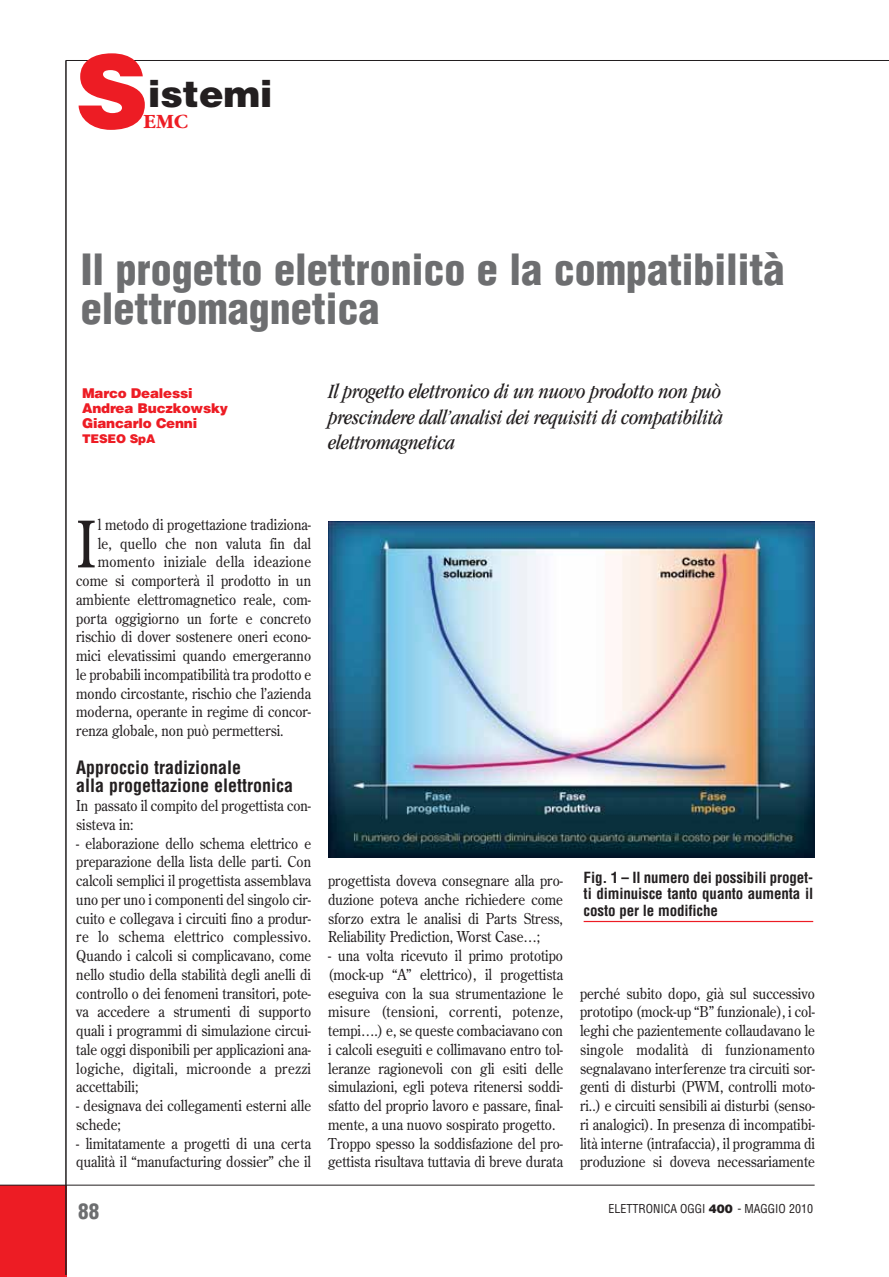
<style>
.page{position:relative;width:889px;height:1277px;background:#fff}
.page>*{position:absolute;margin:0;border:0;box-sizing:border-box;transform-origin:0 0}
.t1{font:900 100.95px "Helvetica LT";color:#ed1c24}
.t2{font:63.9px "Century Old Style LT";color:#231f20;scale:.9 1}
.t3{font:900 condensed 42px/39px "Helvetica LT";color:#6d6e70}
.t4{font:900 36.75px "Helvetica LT";color:#231f20}
.t5{font:italic condensed 21px/25.5px "Garamond LT";letter-spacing:-.01em;color:#231f20;text-align:justify}
.t6{font:700 21px "Garamond LT";color:#ed1c24}
.t7{font:900 condensed 21px "Helvetica LT";color:#6d6e70}
.t8{font:700 condensed 18px/18.8px "Helvetica LT";color:#231f20}
.t9{font:15px/18.8px "Century Old Style LT";color:#231f20;scale:.9 1}
.t10{font:700 condensed 15px/16.5px "Helvetica LT";letter-spacing:-.01em;color:#231f20;text-align:justify}
.t11{font:15px "Century Old Style LT";letter-spacing:.02em;color:#231f20;scale:.9 1}
.t12{font:900 13.5px/15px "Helvetica LT";letter-spacing:-.015em;color:#ed1c24}
.t13{font:condensed 12px "Helvetica LT";color:#231f20}
.t14{font:900 12px "Helvetica LT";letter-spacing:-.015em;color:#ed1c24}
.s1{font-weight:900;font-stretch:normal}
</style>
<div class="page">
<div style="left:0;top:1185px;width:66px;height:92px;background:#ed1c24"></div>
<hr style="left:0;top:1185px;width:814px;height:1px;background:#231f20">
<hr style="left:65px;top:60px;width:2px;height:1215px;background:#231f20">
<hr style="left:66px;top:60px;width:822px;height:1px;background:#231f20">
<img style="left:328px;top:521px;width:486px;height:337px">
<hr style="left:583px;top:921px;width:230px;height:1px;background:#ed1c24">
<h1 class="t1" style="left:75px;top:34px;width:74px">S</h1>
<h3 class="t4" style="left:148px;top:73px;width:126px">istemi</h3>
<h3 class="t6" style="left:143px;top:110px;width:46px">EMC</h3>
<h3 class="t3" style="left:81px;top:250px;width:705px">Il progetto elettronico e la compatibilità elettromagnetica</h3>
<p class="t12" style="left:82px;top:386px;width:148px">Marco Dealessi<br>Andrea Buczkowsky<br>Giancarlo Cenni</p>
<p class="t14" style="left:82px;top:432px;width:75px">TESEO SpA</p>
<h3 class="t5" style="left:328px;top:380px;width:396px">Il progetto elettronico di un nuovo prodotto non può prescindere dall’analisi dei requisiti di compatibilità elettromagnetica</h3>
<h2 class="t2" style="left:76px;top:513px;width:23px">I</h2>
<p class="t9" style="left:98px;top:516px;width:238px">l metodo di progettazione tradiziona-</p>
<p class="t9" style="left:98px;top:535px;width:238px">le, quello che non valuta fin dal</p>
<p class="t11" style="left:98px;top:555px;width:238px">momento iniziale della ideazione</p>
<p class="t9" style="left:76px;top:572px;width:262px">come si comporterà il prodotto in un</p>
<p class="t9" style="left:76px;top:591px;width:262px">ambiente elettromagnetico reale, com-</p>
<p class="t9" style="left:76px;top:610px;width:262px">porta oggigiorno un forte e concreto</p>
<p class="t9" style="left:76px;top:628px;width:262px">rischio di dover sostenere oneri econo-</p>
<p class="t9" style="left:76px;top:647px;width:262px">mici elevatissimi quando emergeranno</p>
<p class="t9" style="left:76px;top:666px;width:262px">le probabili incompatibilità tra prodotto e</p>
<p class="t9" style="left:76px;top:685px;width:262px">mondo circostante, rischio che l’azienda</p>
<p class="t9" style="left:76px;top:703px;width:262px">moderna, operante in regime di concor-</p>
<p class="t9" style="left:76px;top:722px;width:232px">renza globale, non può permettersi.</p>
<p class="t8" style="left:76px;top:759px;width:218px">Approccio tradizionale<br>alla progettazione elettronica</p>
<p class="t9" style="left:76px;top:797px;width:262px">In passato il compito del progettista con&shy;sisteva in:</p>
<p class="t9" style="left:76px;top:835px;width:262px;text-align:justify">- elaborazione dello schema elettrico e preparazione della lista delle parti. Con calcoli semplici il progettista assemblava uno per uno i componenti del singolo cir&shy;cuito e collegava i circuiti fino a produr&shy;re lo schema elettrico complessivo.<br>Quando i calcoli si complicavano, come nello studio della stabilità degli anelli di controllo o dei fenomeni transitori, pote&shy;va accedere a strumenti di supporto quali i programmi di simulazione circui&shy;tale oggi disponibili per applicazioni ana&shy;logiche, digitali, microonde a prezzi accettabili;</p>
<p class="t9" style="left:76px;top:1097px;width:262px">- designava dei collegamenti esterni alle schede;</p>
<p class="t9" style="left:76px;top:1135px;width:262px">- limitatamente a progetti di una certa qualità il “manufacturing dossier” che il</p>
<h3 class="t7" style="left:78px;top:1202px;width:22px">88</h3>
<p class="t9" style="left:328px;top:872px;width:262px;text-align:justify">progettista doveva consegnare alla pro&shy;duzione poteva anche richiedere come sforzo extra le analisi di Parts Stress, Reliability Prediction, Worst Case…;</p>
<p class="t9" style="left:328px;top:947px;width:262px">- una volta ricevuto il primo prototipo (mock-up “A” elettrico), il progettista eseguiva con la sua strumentazione le misure (tensioni, correnti, potenze, tempi….) e, se queste combaciavano con i calcoli eseguiti e collimavano entro tol&shy;leranze ragionevoli con gli esiti delle simulazioni, egli poteva ritenersi soddi&shy;sfatto del proprio lavoro e passare, final&shy;mente, a una nuovo sospirato progetto.<br>Troppo spesso la soddisfazione del pro&shy;gettista risultava tuttavia di breve durata</p>
<p class="t10" style="left:583px;top:870px;width:231px">Fig. 1 – Il numero dei possibili proget&shy;ti diminuisce tanto quanto aumenta il costo per le modifiche</p>
<p class="t9" style="left:580px;top:985px;width:262px;text-align:justify">perché subito dopo, già sul successivo prototipo (mock-up “B” funzionale), i col&shy;leghi che pazientemente collaudavano le singole modalità di funzionamento segnalavano interferenze tra circuiti sor&shy;genti di disturbi (PWM, controlli moto&shy;ri..) e circuiti sensibili ai disturbi (senso&shy;ri analogici). In presenza di incompatibi&shy;lità interne (intrafaccia), il programma di produzione si doveva necessariamente</p>
<p class="t13" style="left:608px;top:1204px;width:206px">ELETTRONICA OGGI <span class="s1">400</span> - MAGGIO 2010</p>
</div>
